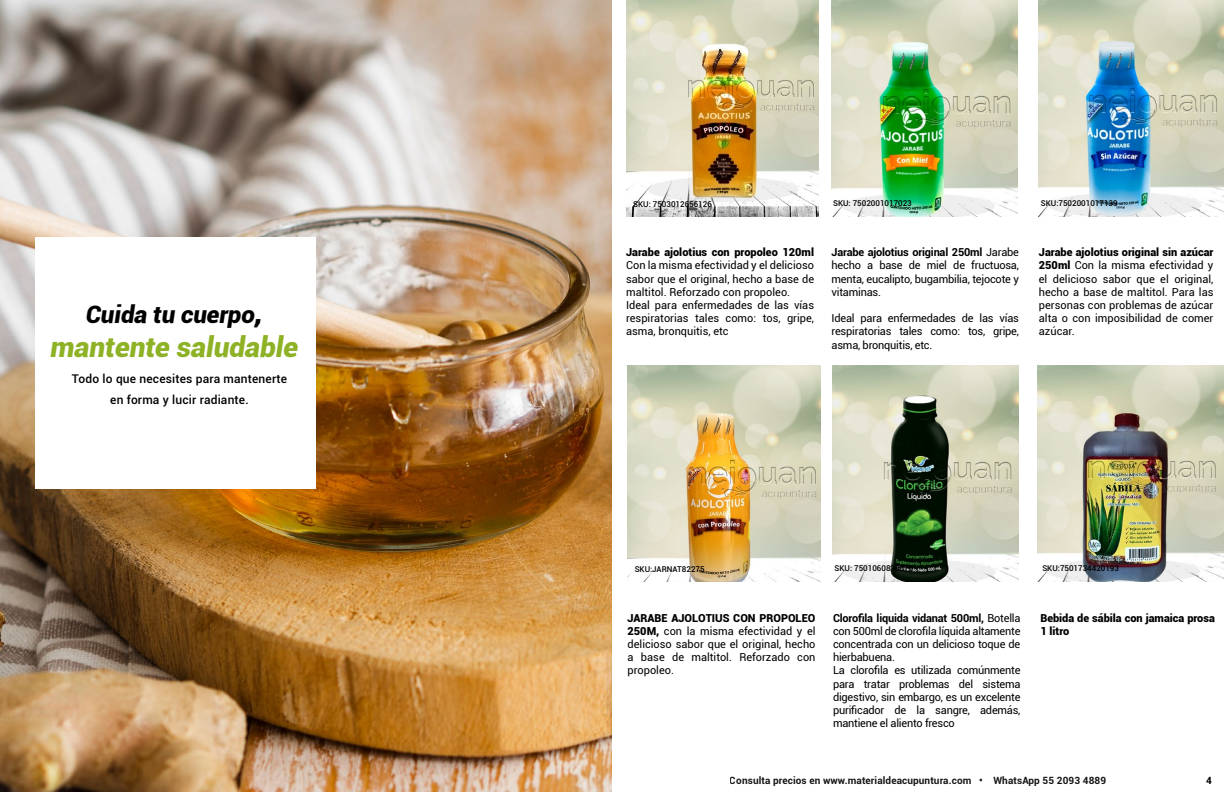
<style>
.page{position:relative;width:1224px;height:792px;background:#fff}
.page>*{position:absolute;margin:0;border:0;box-sizing:border-box;transform-origin:0 0}
.t1{font:italic 900 28px "Roboto";color:#8eb225}
.t2{font:italic 900 24px "Roboto";color:#000}
.t3{font:500 12px/21px "Roboto";letter-spacing:.015em;color:#000;text-align:center}
.t4{font:11px/13.2px "Roboto";letter-spacing:-.02em;color:#000;text-align:justify}
.t5{font:11px/13.2px "Roboto";color:#000}
.t6{font:900 11px/13.2px "Roboto";color:#000}
.t7{font:700 10px "Roboto";letter-spacing:.01em;color:#000}
.t8{font:500 8px "Roboto";color:#000}
.s1{font-size:28px}
.s2{font-weight:700}
.s3{font-weight:900}
</style>
<div class="page">
<img style="left:0;top:0;width:612px;height:792px">
<div style="left:35px;top:237px;width:281px;height:252px;background:#fff"></div>
<img style="left:626px;top:0;width:193px;height:217px">
<img style="left:628px;top:365px;width:192px;height:217px">
<img style="left:1039px;top:0;width:185px;height:217px">
<img style="left:1038px;top:365px;width:185px;height:217px">
<img style="left:831px;top:0;width:186px;height:217px">
<img style="left:833px;top:365px;width:185px;height:217px">
<h2 class="t2" style="left:86px;top:298px;width:179px">Cuida tu cuerpo<span class="s1">,</span></h2>
<h1 class="t1" style="left:51px;top:327px;width:249px">mantente saludable</h1>
<p class="t3" style="left:72px;top:368px;width:217px">Todo lo que necesites para mantenerte en forma y lucir radiante.</p>
<p class="t8" style="left:633px;top:198px;width:80px">SKU: 7503012656126</p>
<p class="t6" style="left:626px;top:245px;width:189px">Jarabe ajolotius con propoleo 120ml</p>
<p class="t5" style="left:626px;top:259px;width:189px">Con la misma efectividad y el delicioso sabor que el original, hecho a base de maltitol. Reforzado con propoleo.<br>Ideal para enfermedades de las vías respiratorias tales como: tos, gripe, asma, bronquitis, etc</p>
<p class="t8" style="left:833px;top:197px;width:80px">SKU: 7502001017023</p>
<p class="t4" style="left:832px;top:245px;width:189px"><span class="s2">Jarabe ajolotius original 250ml</span> Jarabe hecho a base de miel de fructuosa, menta, eucalipto, bugambilia, tejocote y vitaminas.</p>
<p class="t4" style="left:832px;top:311px;width:189px">Ideal para enfermedades de las vías respiratorias tales como: tos, gripe, asma, bronquitis, etc.</p>
<p class="t8" style="left:1041px;top:197px;width:78px">SKU:7502001017139</p>
<p class="t4" style="left:1039px;top:245px;width:176px"><span class="s3">Jarabe ajolotius original sin azúcar 250ml</span> Con la misma efectividad y el delicioso sabor que el original, hecho a base de maltitol. Para las personas con problemas de azúcar alta o con imposibilidad de comer azúcar.</p>
<p class="t8" style="left:635px;top:564px;width:71px">SKU:JARNAT82275</p>
<p class="t4" style="left:628px;top:611px;width:189px"><span class="s3">JARABE AJOLOTIUS CON PROPOLEO 250M,</span> con la misma efectividad y el delicioso sabor que el original, hecho a base de maltitol. Reforzado con propoleo.</p>
<p class="t8" style="left:835px;top:563px;width:80px">SKU: 7501060828670</p>
<p class="t4" style="left:833px;top:611px;width:189px;text-align:left"><span class="s2">Clorofila liquida vidanat 500ml,</span> Botella con 500ml de clorofila líquida altamente concentrada con un delicioso toque de hierbabuena.<br>La clorofila es utilizada comúnmente para tratar problemas del sistema digestivo, sin embargo, es un excelente purificador de la sangre, además, mantiene el aliento fresco</p>
<p class="t8" style="left:1042px;top:563px;width:78px">SKU:7501734420193</p>
<p class="t6" style="left:1040px;top:611px;width:176px">Bebida de sábila con jamaica prosa<br>1 litro</p>
<p class="t7" style="left:730px;top:773px;width:378px">Consulta precios en www.materialdeacupuntura.com • WhatsApp 55 2093 4889</p>
<p class="t7" style="left:1206px;top:774px;width:7px">4</p>
</div>
